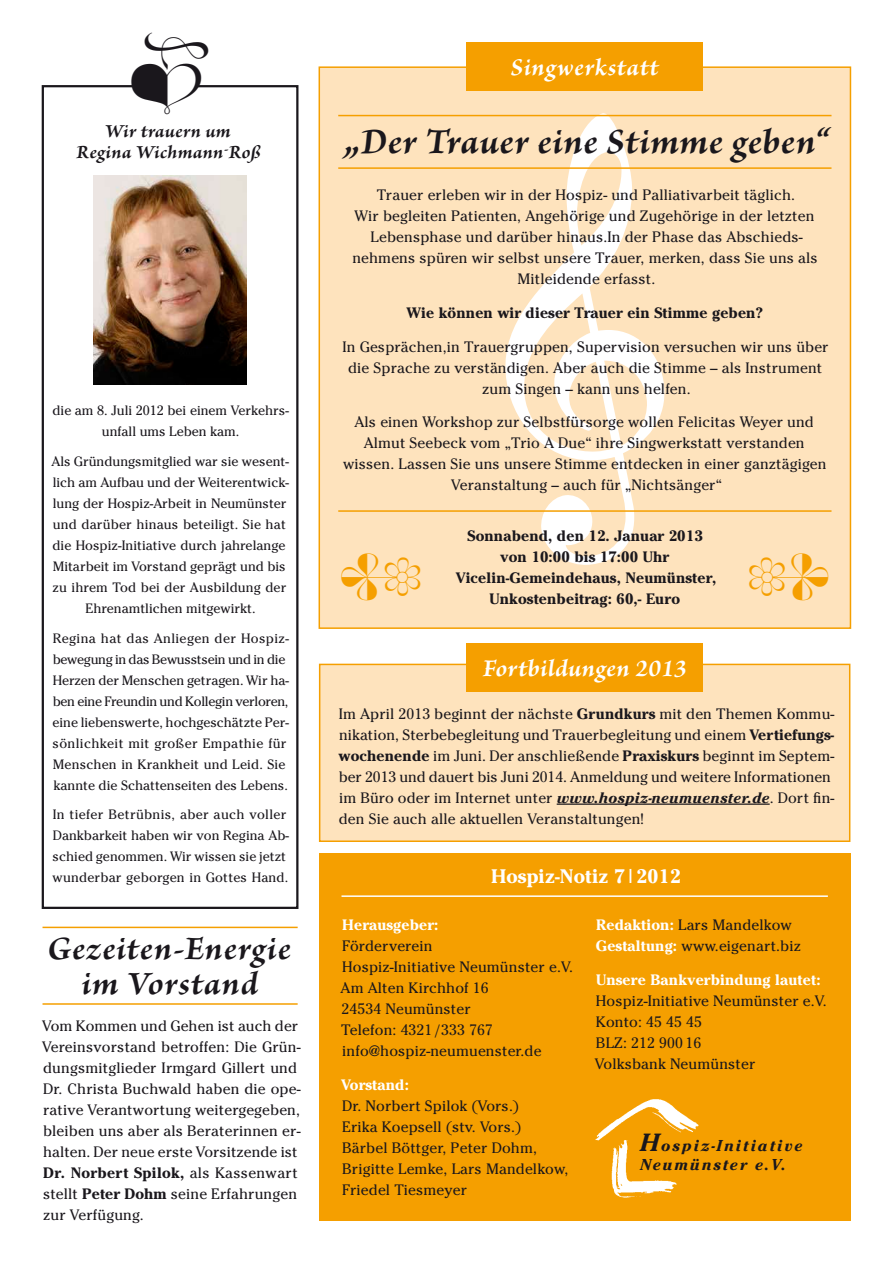
<style>
.page{position:relative;width:893px;height:1263px;background:#fff}
.page>*{position:absolute;margin:0;border:0;box-sizing:border-box;transform-origin:0 0}
.t1{font:italic 700 37.5px "Brioso Pro";letter-spacing:.02em;color:#1a171c}
.t2{font:italic 700 34.5px/34.5px "Brioso Pro";letter-spacing:.03em;color:#1a171c;text-align:center}
.t3{font:italic 700 25.5px "Brioso Pro";letter-spacing:.02em;color:#fff}
.t4{font:italic 700 19.5px/21px "Brioso Pro";letter-spacing:.015em;color:#1a171c;text-align:center}
.t5{font:700 19.5px "Cheltenham";letter-spacing:.01em;color:#fff}
.t6{font:italic 700 15.6px/19.8px "Cheltenham";letter-spacing:.12em;color:#1a171c}
.t7{font:15px/21px "Cheltenham";letter-spacing:.01em;color:#1a171c}
.t8{font:700 15px/21px "Cheltenham";letter-spacing:.01em;color:#1a171c;text-align:center}
.t9{font:700 15px "Cheltenham";letter-spacing:.01em;color:#fff}
.t10{font:13.5px/21px "Cheltenham";color:#1a171c;text-align:center}
.s1{font-weight:700}
.s2{font-weight:700;font-style:italic}
.s3{font-weight:700;color:#fff}
.s4{font-size:24.75px}
</style>
<div class="page">
<div style="left:319px;top:66px;width:532px;height:563px;background:#fee3bd;border:2px solid #f59f00"></div>
<div style="left:319px;top:664px;width:531px;height:178px;background:#fee3bd;border:2px solid #f59f00"></div>
<div style="left:467px;top:643px;width:236px;height:48px;background:#f59f00"></div>
<div style="left:319px;top:853px;width:531px;height:367px;background:#f59f00"></div>
<hr style="left:341px;top:895px;width:487px;height:2px;background:#fff">
<img style="left:595px;top:1099px;width:104px;height:99px">
<div style="left:42px;top:85px;width:256px;height:824px;border:2px solid #1a171c"></div>
<img style="left:93px;top:176px;width:154px;height:208px">
<hr style="left:43px;top:927px;width:255px;height:1px;background:#f59f00">
<hr style="left:43px;top:1003px;width:255px;height:2px;background:#f59f00">
<hr style="left:557px;top:803px;width:213px;height:2px;background:#1a171c">
<div style="left:467px;top:42px;width:236px;height:49px;background:#f59f00"></div>
<hr style="left:338px;top:115px;width:493px;height:1px;background:#f59f00">
<hr style="left:338px;top:510px;width:493px;height:2px;background:#f59f00">
<hr style="left:338px;top:167px;width:493px;height:2px;background:#f59f00">
<svg style="left:132px;top:85px;width:76px;height:3px"></svg>
<svg style="left:502px;top:114px;width:163px;height:398px"></svg>
<h3 class="t4" style="left:77px;top:120px;width:186px">Wir trauern um<br>Regina Wichmann-Roß</h3>
<p class="t10" style="left:53px;top:400px;width:238px">die am 8. Juli 2012 bei einem Verkehrs&shy;unfall ums Leben kam.</p>
<p class="t10" style="left:51px;top:451px;width:239px">Als Gründungsmitglied war sie wesent&shy;lich am Aufbau und der Weiterentwick&shy;lung der Hospiz-Arbeit in Neumünster und darüber hinaus beteiligt. Sie hat die Hospiz-Initiative durch jahrelange Mitarbeit im Vorstand geprägt und bis zu ihrem Tod bei der Ausbildung der Ehrenamtlichen mitgewirkt.</p>
<p class="t10" style="left:53px;top:627px;width:238px;text-align:left">Regina hat das Anliegen der Hospiz&shy;bewegung in das Bewusstsein und in die Herzen der Menschen getragen. Wir ha&shy;ben eine Freundin und Kollegin verloren, eine liebenswerte, hochgeschätzte Per&shy;sönlichkeit mit großer Empathie für Menschen in Krankheit und Leid. Sie kannte die Schattenseiten des Lebens.</p>
<p class="t10" style="left:53px;top:804px;width:238px;text-align:left">In tiefer Betrübnis, aber auch voller Dankbarkeit haben wir von Regina Ab&shy;schied genommen. Wir wissen sie jetzt wunderbar geborgen in Gottes Hand.</p>
<h2 class="t2" style="left:48px;top:930px;width:245px">Gezeiten-Energie im Vorstand</h2>
<p class="t7" style="left:42px;top:1016px;width:260px">Vom Kommen und Gehen ist auch der Vereinsvorstand betroffen: Die Grün&shy;dungsmitglieder Irmgard Gillert und Dr. Christa Buchwald haben die ope&shy;rative Verantwortung weitergegeben, bleiben uns aber als Beraterinnen er&shy;halten. Der neue erste Vorsitzende ist <span class="s1">Dr. Norbert Spilok,</span> als Kassenwart stellt <span class="s1">Peter Dohm</span> seine Erfahrungen zur Verfügung.</p>
<h3 class="t3" style="left:511px;top:52px;width:149px">Singwerkstatt</h3>
<h1 class="t1" style="left:344px;top:118px;width:487px">„Der Trauer eine Stimme geben“</h1>
<p class="t7" style="left:352px;top:184px;width:467px;text-align:center">Trauer erleben wir in der Hospiz- und Palliativarbeit täglich.<br>Wir begleiten Patienten, Angehörige und Zugehörige in der letzten Lebensphase und darüber hinaus.In der Phase das Abschieds&shy;nehmens spüren wir selbst unsere Trauer, merken, dass Sie uns als Mitleidende erfasst.</p>
<p class="t8" style="left:407px;top:302px;width:358px">Wie können wir dieser Trauer ein Stimme geben?</p>
<p class="t7" style="left:342px;top:336px;width:488px;text-align:center">In Gesprächen,in Trauergruppen, Supervision versuchen wir uns über die Sprache zu verständigen. Aber auch die Stimme – als Instrument zum Singen – kann uns helfen.</p>
<p class="t7" style="left:343px;top:412px;width:485px;text-align:center">Als einen Workshop zur Selbstfürsorge wollen Felicitas Weyer und Almut Seebeck vom „Trio A Due“ ihre Singwerkstatt verstanden wissen. Lassen Sie uns unsere Stimme entdecken in einer ganztägigen Veranstaltung – auch für „Nichtsänger“</p>
<p class="t8" style="left:456px;top:525px;width:262px">Sonnabend, den 12. Januar 2013 von 10:00 bis 17:00 Uhr<br>Vicelin-Gemeindehaus, Neumünster,<br>Unkostenbeitrag: 60,- Euro</p>
<h3 class="t3" style="left:483px;top:652px;width:205px">Fortbildungen 2013</h3>
<p class="t7" style="left:338px;top:703px;width:497px">Im April 2013 beginnt der nächste <span class="s1">Grundkurs</span> mit den Themen Kommu&shy;nikation, Sterbebegleitung und Trauerbegleitung und einem <span class="s1">Vertiefungs&shy;wochenende</span> im Juni. Der anschließende <span class="s1">Praxiskurs</span> beginnt im Septem&shy;ber 2013 und dauert bis Juni 2014. Anmeldung und weitere Informationen im Büro oder im Internet unter <span class="s2">www.hospiz-neumuenster.de</span>. Dort fin&shy;den Sie auch alle aktuellen Veranstaltungen!</p>
<h3 class="t5" style="left:491px;top:865px;width:191px">Hospiz-Notiz 7|2012</h3>
<p class="t9" style="left:342px;top:915px;width:98px">Herausgeber:</p>
<p class="t7" style="left:341px;top:935px;width:234px">Förderverein<br>Hospiz-Initiative Neumünster e.V.<br>Am Alten Kirchhof 16<br>24534 Neumünster<br>Telefon: 4321 / 333 767 info@hospiz-neumuenster.de</p>
<p class="t9" style="left:341px;top:1076px;width:69px">Vorstand:</p>
<p class="t7" style="left:342px;top:1096px;width:228px">Dr. Norbert Spilok (Vors.)<br>Erika Koepsell (stv. Vors.)<br>Bärbel Böttger, Peter Dohm,<br>Brigitte Lemke, Lars Mandelkow,<br>Friedel Tiesmeyer</p>
<p class="t7" style="left:596px;top:914px;width:207px"><span class="s3">Redaktion:</span> Lars Mandelkow<br><span class="s3">Gestaltung:</span> www.eigenart.biz</p>
<p class="t9" style="left:596px;top:971px;width:226px">Unsere Bankverbindung lautet:</p>
<p class="t7" style="left:595px;top:991px;width:233px">Hospiz-Initiative Neumünster e.V.<br>Konto: 45 45 45<br>BLZ: 212 900 16<br>Volksbank Neumünster</p>
<p class="t6" style="left:640px;top:1135px;width:164px"><span class="s4">H</span>ospiz-Initiative<br>Neumünster e.V.</p>
</div>
